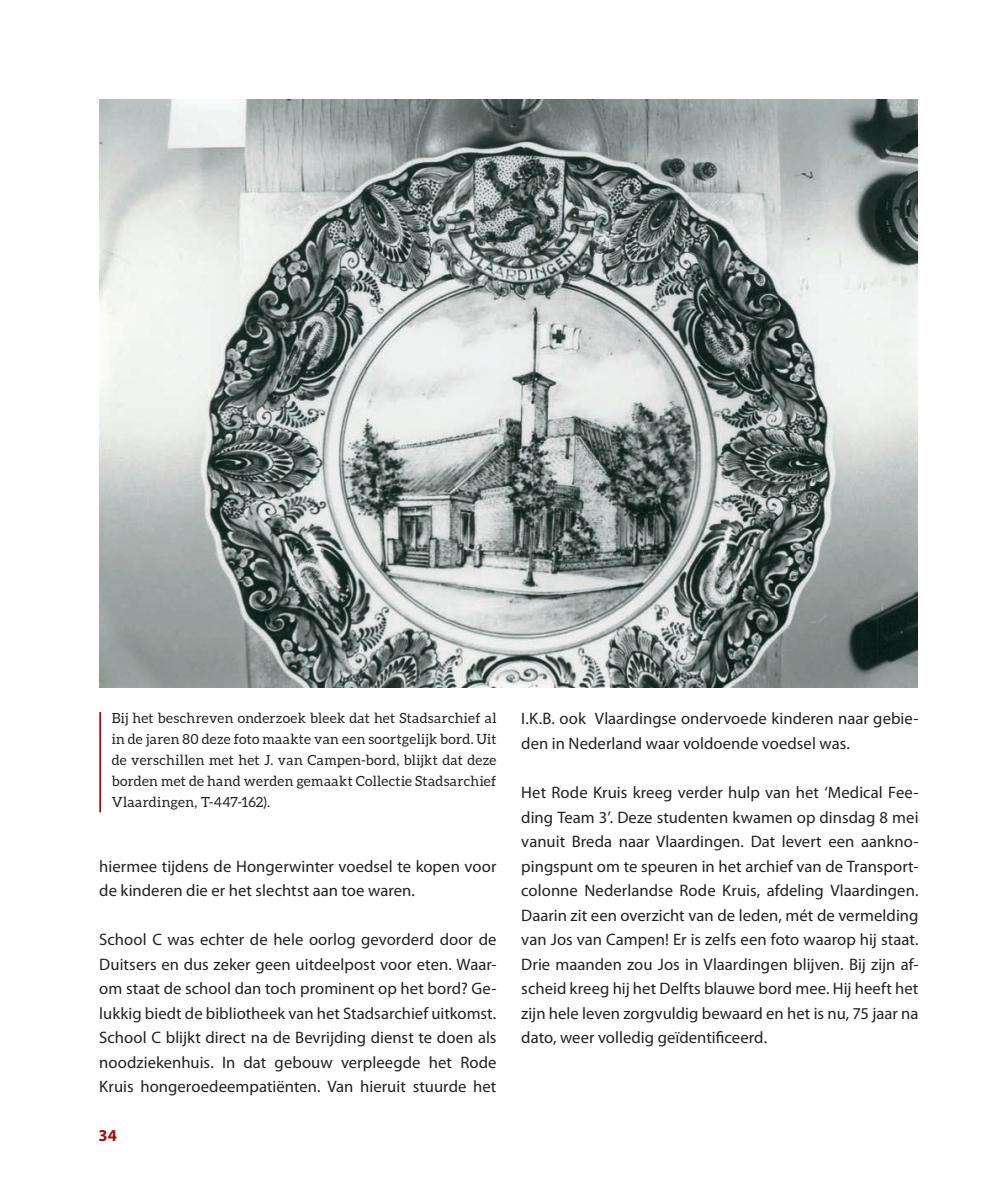
<style>
.page{position:relative;width:993px;height:1191px;background:#fff}
.page>*{position:absolute;margin:0;border:0;box-sizing:border-box;transform-origin:0 0}
.t1{font:16.62px/24.5px "Myriad Pro";letter-spacing:.005em;color:#231f20}
.t2{font:700 16.62px "Myriad Pro";color:#a90b12}
.t3{font:14px/21px "Aleo";letter-spacing:.025em;color:#231f20;text-align:justify}
</style>
<div class="page">
<img style="left:99px;top:99px;width:818px;height:588px">
<hr style="left:99px;top:712px;width:2px;height:100px;background:#a90b12">
<p class="t3" style="left:112px;top:707px;width:386px">Bij het beschreven onderzoek bleek dat het Stadsarchief al in de jaren 80 deze foto maakte van een soortgelijk bord. Uit de verschillen met het J. van Campen-bord, blijkt dat deze borden met de hand werden gemaakt Collectie Stadsarchief Vlaardingen, T-447-162).</p>
<p class="t1" style="left:99px;top:853px;width:398px">hiermee tijdens de Hongerwinter voedsel te kopen voor de kinderen die er het slechtst aan toe waren.</p>
<p class="t1" style="left:99px;top:927px;width:398px;text-align:justify">School C was echter de hele oorlog gevorderd door de Duitsers en dus zeker geen uitdeelpost voor eten. Waar&shy;om staat de school dan toch prominent op het bord? Ge&shy;lukkig biedt de bibliotheek van het Stadsarchief uitkomst.<br>School C blijkt direct na de Bevrijding dienst te doen als noodziekenhuis. In dat gebouw verpleegde het Rode Kruis hongeroedeempatiënten. Van hieruit stuurde het</p>
<p class="t2" style="left:98px;top:1124px;width:20px">34</p>
<p class="t1" style="left:521px;top:706px;width:398px">I.K.B. ook Vlaardingse ondervoede kinderen naar gebie&shy;den in Nederland waar voldoende voedsel was.</p>
<p class="t1" style="left:521px;top:780px;width:398px;text-align:justify">Het Rode Kruis kreeg verder hulp van het ‘Medical Fee&shy;ding Team 3’. Deze studenten kwamen op dinsdag 8 mei vanuit Breda naar Vlaardingen. Dat levert een aankno&shy;pingspunt om te speuren in het archief van de Transport&shy;colonne Nederlandse Rode Kruis, afdeling Vlaardingen.<br>Daarin zit een overzicht van de leden, mét de vermelding van Jos van Campen! Er is zelfs een foto waarop hij staat.<br>Drie maanden zou Jos in Vlaardingen blijven. Bij zijn af&shy;scheid kreeg hij het Delfts blauwe bord mee. Hij heeft het zijn hele leven zorgvuldig bewaard en het is nu, 75 jaar na dato, weer volledig geïdentificeerd.</p>
</div>
